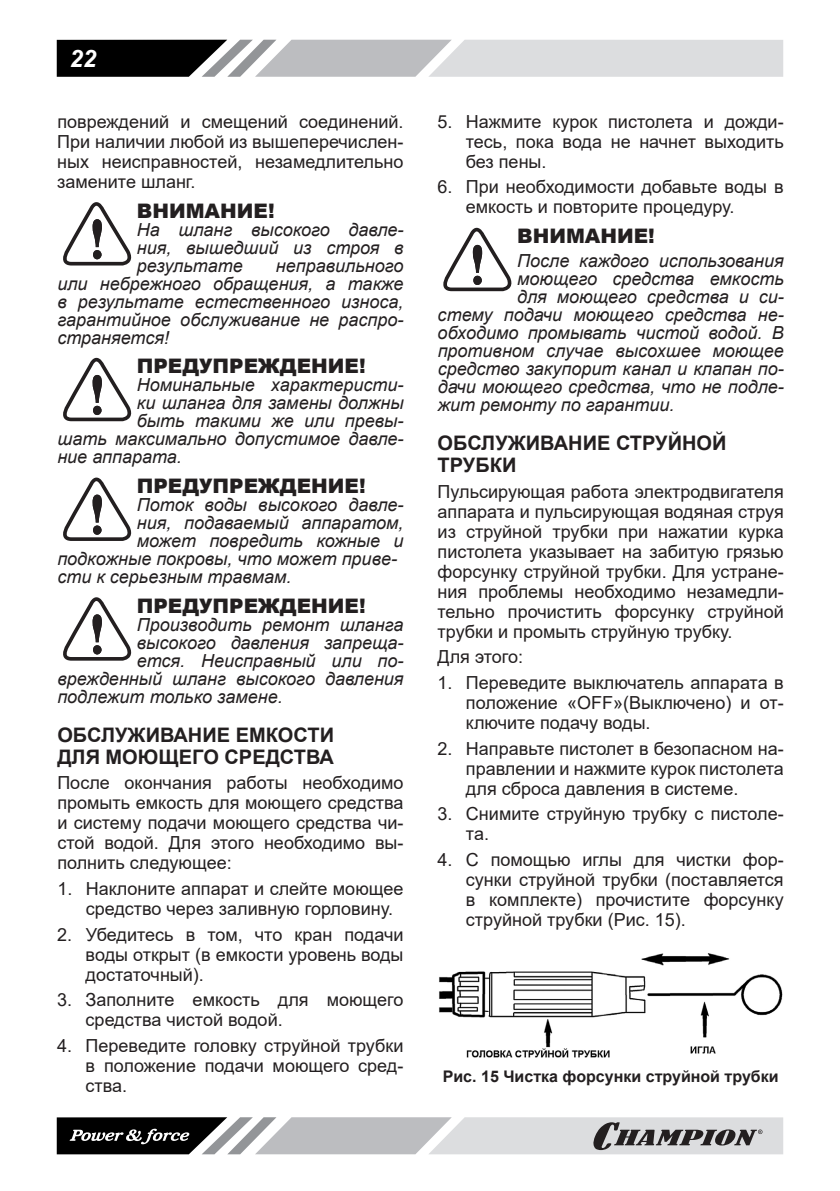
<style>
.page{position:relative;width:840px;height:1191px;background:#fff}
.page>*{position:absolute;margin:0;border:0;box-sizing:border-box;transform-origin:0 0}
.t1{font:italic 700 24px "Arial";color:#fff}
.t2{font:900 20px "Arial";color:#231f20}
.t3{font:700 20px/22px "Arial";color:#231f20}
.t4{font:18px/20px "Arial";color:#231f20;text-align:justify}
.t5{font:italic 18px/18px "Arial";color:#231f20;text-align:justify}
.t6{font:700 16px "Arial";color:#231f20}
</style>
<div class="page">
<svg style="left:57px;top:40px;width:725px;height:37px;background:#a7a8a9"></svg>
<svg style="left:57px;top:1117px;width:725px;height:37px;background:#a1a1a3"></svg>
<svg style="left:63px;top:202px;width:69px;height:63px"></svg>
<svg style="left:63px;top:358px;width:69px;height:63px"></svg>
<svg style="left:63px;top:477px;width:69px;height:64px"></svg>
<svg style="left:63px;top:597px;width:69px;height:63px"></svg>
<svg style="left:443px;top:228px;width:68px;height:63px"></svg>
<img style="left:439px;top:953px;width:344px;height:105px">
<p class="t1" style="left:70px;top:44px;width:28px">22 0</p>
<p class="t4" style="left:57px;top:111px;width:347px">повреждений и смещений соединений.<br>При наличии любой из вышеперечислен&shy;ных неисправностей, незамедлительно замените шланг.</p>
<p class="t2" style="left:137px;top:196px;width:139px">ВНИМАНИЕ!</p>
<p class="t5" style="left:137px;top:220px;width:268px">На шланг высокого давле&shy;ния, вышедший из строя в результате</p>
<p class="t5" style="left:57px;top:256px;width:347px;text-indent:218px">неправильного или небрежного обращения, а также в результате естественного износа, гарантийное обслуживание не распро&shy;страняется!</p>
<p class="t2" style="left:137px;top:351px;width:230px">ПРЕДУПРЕЖДЕНИЕ!</p>
<p class="t5" style="left:137px;top:376px;width:268px">Номинальные характеристи-</p>
<p class="t5" style="left:137px;top:394px;width:268px">ки шланга для замены должны</p>
<p class="t5" style="left:137px;top:412px;width:268px">быть такими же или превы-</p>
<p class="t5" style="left:57px;top:430px;width:347px">шать максимально допустимое давле-</p>
<p class="t5" style="left:57px;top:448px;width:126px">ние аппарата.</p>
<p class="t2" style="left:137px;top:471px;width:230px">ПРЕДУПРЕЖДЕНИЕ!</p>
<p class="t5" style="left:137px;top:496px;width:268px">Поток воды высокого давле-</p>
<p class="t5" style="left:137px;top:514px;width:268px">ния, подаваемый аппаратом,</p>
<p class="t5" style="left:137px;top:532px;width:268px">может повредить кожные и</p>
<p class="t5" style="left:57px;top:550px;width:341px">подкожные покровы, что может приве-</p>
<p class="t5" style="left:57px;top:568px;width:235px">сти к серьезным травмам.</p>
<p class="t2" style="left:137px;top:591px;width:230px">ПРЕДУПРЕЖДЕНИЕ!</p>
<p class="t5" style="left:137px;top:615px;width:268px">Производить ремонт шланга</p>
<p class="t5" style="left:137px;top:633px;width:268px">высокого давления запреща-</p>
<p class="t5" style="left:137px;top:651px;width:268px">ется. Неисправный или по-</p>
<p class="t5" style="left:57px;top:669px;width:347px">врежденный шланг высокого давления</p>
<p class="t5" style="left:57px;top:687px;width:227px">подлежит только замене.</p>
<p class="t3" style="left:57px;top:724px;width:278px">ОБСЛУЖИВАНИЕ ЕМКОСТИ<br>ДЛЯ МОЮЩЕГО СРЕДСТВА</p>
<p class="t4" style="left:57px;top:773px;width:347px">После окончания работы необходимо промыть емкость для моющего средства и систему подачи моющего средства чи&shy;стой водой. Для этого необходимо вы&shy;полнить следующее:</p>
<p class="t4" style="left:86px;top:878px;width:319px;text-indent:-28px">1. Наклоните аппарат и слейте моющее средство через заливную горловину.</p>
<p class="t4" style="left:86px;top:924px;width:319px;text-indent:-28px">2. Убедитесь в том, что кран подачи воды открыт (в емкости уровень воды достаточный).</p>
<p class="t4" style="left:86px;top:990px;width:319px;text-indent:-28px">3. Заполните емкость для моющего средства чистой водой.</p>
<p class="t4" style="left:85px;top:1035px;width:319px;text-indent:-28px">4. Переведите головку струйной трубки в положение подачи моющего сред&shy;ства.</p>
<p class="t4" style="left:465px;top:111px;width:319px;text-indent:-28px">5. Нажмите курок пистолета и дожди&shy;тесь, пока вода не начнет выходить без пены.</p>
<p class="t4" style="left:465px;top:177px;width:319px;text-indent:-28px">6. При необходимости добавьте воды в емкость и повторите процедуру.</p>
<p class="t2" style="left:517px;top:221px;width:139px">ВНИМАНИЕ!</p>
<p class="t5" style="left:517px;top:252px;width:268px">После каждого использования</p>
<p class="t5" style="left:517px;top:270px;width:268px">моющего средства емкость</p>
<p class="t5" style="left:517px;top:288px;width:268px">для моющего средства и си-</p>
<p class="t5" style="left:437px;top:306px;width:347px">стему подачи моющего средства не-</p>
<p class="t5" style="left:437px;top:324px;width:347px">обходимо промывать чистой водой. В</p>
<p class="t5" style="left:437px;top:342px;width:347px">противном случае высохшее моющее</p>
<p class="t5" style="left:437px;top:360px;width:347px">средство закупорит канал и клапан по-</p>
<p class="t5" style="left:437px;top:378px;width:347px">дачи моющего средства, что не подле-</p>
<p class="t5" style="left:437px;top:396px;width:238px">жит ремонту по гарантии.</p>
<p class="t3" style="left:437px;top:432px;width:290px">ОБСЛУЖИВАНИЕ СТРУЙНОЙ<br>ТРУБКИ</p>
<p class="t4" style="left:437px;top:481px;width:347px">Пульсирующая работа электродвигателя аппарата и пульсирующая водяная струя из струйной трубки при нажатии курка пистолета указывает на забитую грязью форсунку струйной трубки. Для устране&shy;ния проблемы необходимо незамедли&shy;тельно прочистить форсунку струйной трубки и промыть струйную трубку.</p>
<p class="t4" style="left:437px;top:647px;width:87px">Для этого:</p>
<p class="t4" style="left:465px;top:672px;width:319px;text-indent:-28px">1. Переведите выключатель аппарата в положение «OFF»(Выключено) и от&shy;ключите подачу воды.</p>
<p class="t4" style="left:465px;top:738px;width:319px;text-indent:-28px">2. Направьте пистолет в безопасном на&shy;правлении и нажмите курок пистолета для сброса давления в системе.</p>
<p class="t4" style="left:465px;top:804px;width:319px;text-indent:-28px">3. Снимите струйную трубку с пистоле&shy;та.</p>
<p class="t4" style="left:465px;top:849px;width:319px;text-indent:-28px">4. С помощью иглы для чистки фор&shy;сунки струйной трубки (поставляется в комплекте) прочистите форсунку струйной трубки (Рис. 15).</p>
<p class="t6" style="left:442px;top:1065px;width:337px">Рис. 15 Чистка форсунки струйной трубки</p>
</div>
